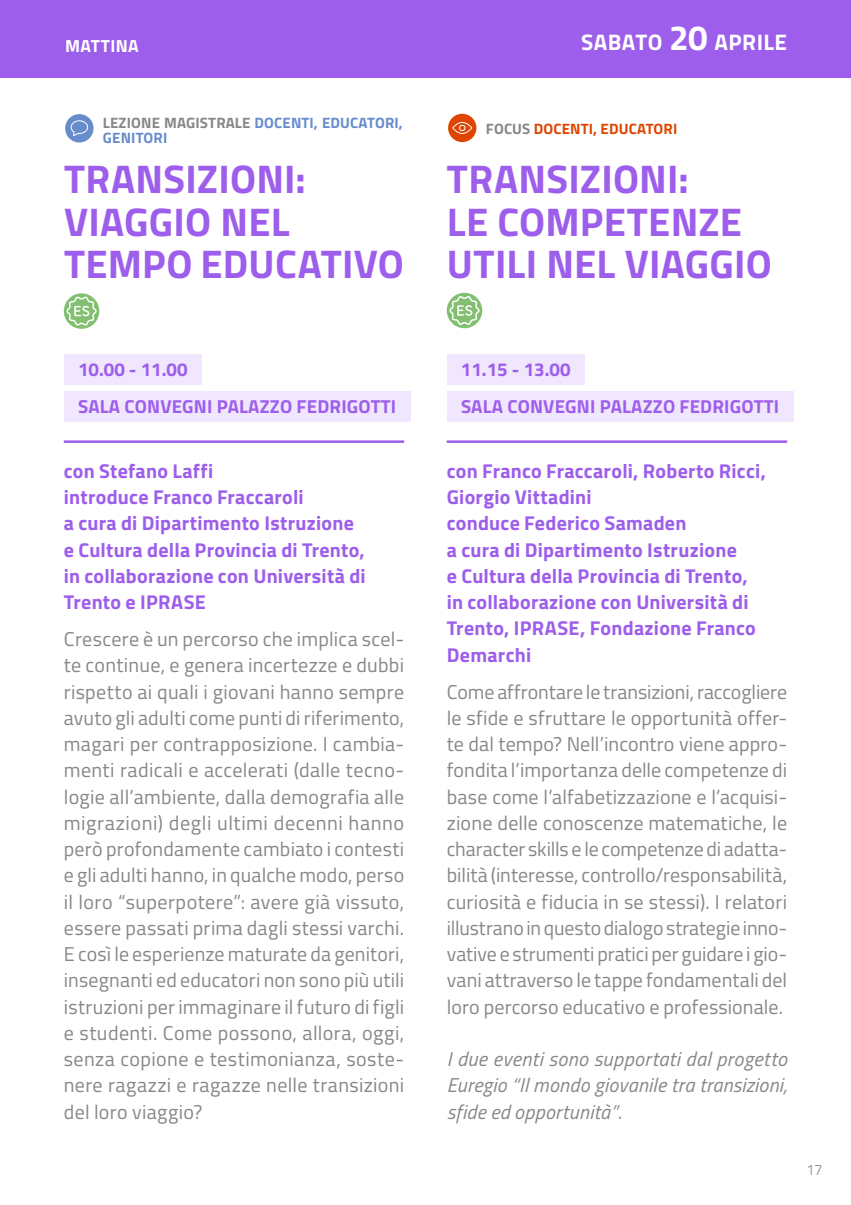
<style>
.page{position:relative;width:851px;height:1205px;background:#fff}
.page>*{position:absolute;margin:0;border:0;box-sizing:border-box;transform-origin:0 0}
.t1{font:700 40px/42.5px "Titillium";letter-spacing:.005em;color:#9d5eeb}
.t2{font:700 22.5px "Titillium";letter-spacing:.02em;color:#fff}
.t3{font:20px/26.2px "Titillium";letter-spacing:.01em;color:#878787;text-align:justify}
.t4{font:700 20px/26.2px "Titillium";letter-spacing:.015em;color:#9d5eeb}
.t5{font:italic 20px/26.2px "Titillium";letter-spacing:.015em;color:#878787;text-align:justify}
.t6{font:700 18.75px/36.2px "Titillium";letter-spacing:.01em;color:#9d5eeb}
.t7{font:700 17.5px "Titillium";letter-spacing:.02em;color:#fff}
.t8{font:700 15px/15px "Titillium";letter-spacing:.01em;color:#668ccc}
.t9{font:700 15px "Titillium";letter-spacing:.01em;color:#de4500}
.t10{font:300 15px "Titillium";color:#878787}
.s1{color:#878787}
.s2{font-size:35px}
</style>
<div class="page">
<div style="left:64px;top:354px;width:138px;height:31px;background:#f0e6fe"></div>
<div style="left:64px;top:391px;width:346px;height:31px;background:#f0e6fe"></div>
<hr style="left:64px;top:440px;width:340px;height:3px;background:#9d5eeb">
<div style="left:65px;top:114px;width:28px;height:28px;background:#668ccc;border-radius:50%"></div>
<svg style="left:71px;top:120px;width:17px;height:16px"></svg>
<div style="left:64px;top:293px;width:35px;height:36px;background:#82bf70;border-radius:50%"></div>
<svg style="left:66px;top:296px;width:31px;height:30px"></svg>
<div style="left:446px;top:354px;width:138px;height:31px;background:#f0e6fe"></div>
<div style="left:446px;top:391px;width:347px;height:31px;background:#f0e6fe"></div>
<hr style="left:446px;top:440px;width:341px;height:3px;background:#9d5eeb">
<div style="left:448px;top:114px;width:28px;height:28px;background:#de4500;border-radius:50%"></div>
<svg style="left:452px;top:122px;width:20px;height:12px"></svg>
<div style="left:446px;top:293px;width:36px;height:35px;background:#82bf70;border-radius:50%"></div>
<svg style="left:449px;top:296px;width:30px;height:29px"></svg>
<div style="left:0;top:0;width:850px;height:78px;background:#9d5eeb"></div>
<p class="t7" style="left:65px;top:33px;width:75px">MATTINA</p>
<p class="t8" style="left:103px;top:115px;width:301px"><span class="s1">LEZIONE MAGISTRALE</span> DOCENTI, EDUCATORI,<br>GENITORI</p>
<h1 class="t1" style="left:64px;top:156px;width:341px">TRANSIZIONI:<br>VIAGGIO NEL<br>TEMPO EDUCATIVO</h1>
<p class="t6" style="left:78px;top:351px;width:320px">10.00 - 11.00<br>SALA CONVEGNI PALAZZO FEDRIGOTTI</p>
<p class="t4" style="left:64px;top:457px;width:303px">con Stefano Laffi<br>introduce Franco Fraccaroli<br>a cura di Dipartimento Istruzione e Cultura della Provincia di Trento, in collaborazione con Università di<br>Trento e IPRASE</p>
<p class="t3" style="left:64px;top:625px;width:342px">Crescere è un percorso che implica scel&shy;te continue, e genera incertezze e dubbi rispetto ai quali i giovani hanno sempre avuto gli adulti come punti di riferimento, magari per contrapposizione. I cambia&shy;menti radicali e accelerati (dalle tecno&shy;logie all’ambiente, dalla demografia alle migrazioni) degli ultimi decenni hanno però profondamente cambiato i contesti e gli adulti hanno, in qualche modo, perso il loro “superpotere”: avere già vissuto, essere passati prima dagli stessi varchi.<br>E così le esperienze maturate da genitori, insegnanti ed educatori non sono più utili istruzioni per immaginare il futuro di figli e studenti. Come possono, allora, oggi, senza copione e testimonianza, soste&shy;nere ragazzi e ragazze nelle transizioni del loro viaggio?</p>
<p class="t2" style="left:581px;top:25px;width:207px">SABATO <span class="s2">20</span> APRILE</p>
<p class="t9" style="left:486px;top:117px;width:193px"><span class="s1">FOCUS</span> DOCENTI, EDUCATORI</p>
<h1 class="t1" style="left:447px;top:156px;width:326px">TRANSIZIONI:<br>LE COMPETENZE<br>UTILI NEL VIAGGIO</h1>
<p class="t6" style="left:461px;top:351px;width:320px">11.15 - 13.00<br>SALA CONVEGNI PALAZZO FEDRIGOTTI</p>
<p class="t4" style="left:446px;top:457px;width:320px">con Franco Fraccaroli, Roberto Ricci,<br>Giorgio Vittadini<br>conduce Federico Samaden<br>a cura di Dipartimento Istruzione<br>e Cultura della Provincia di Trento, in collaborazione con Università di<br>Trento, IPRASE, Fondazione Franco<br>Demarchi</p>
<p class="t3" style="left:446px;top:677px;width:342px">Come affrontare le transizioni, raccogliere le sfide e sfruttare le opportunità offer&shy;te dal tempo? Nell’incontro viene appro&shy;fondita l’importanza delle competenze di base come l’alfabetizzazione e l’acquisi&shy;zione delle conoscenze matematiche, le character skills e le competenze di adatta&shy;bilità (interesse, controllo/responsabilità, curiosità e fiducia in se stessi). I relatori illustrano in questo dialogo strategie inno&shy;vative e strumenti pratici per guidare i gio&shy;vani attraverso le tappe fondamentali del loro percorso educativo e professionale.</p>
<p class="t5" style="left:446px;top:1045px;width:342px">I due eventi sono supportati dal progetto Euregio “Il mondo giovanile tra transizioni, sfide ed opportunità”.</p>
<p class="t10" style="left:806px;top:1159px;width:18px">17</p>
</div>
